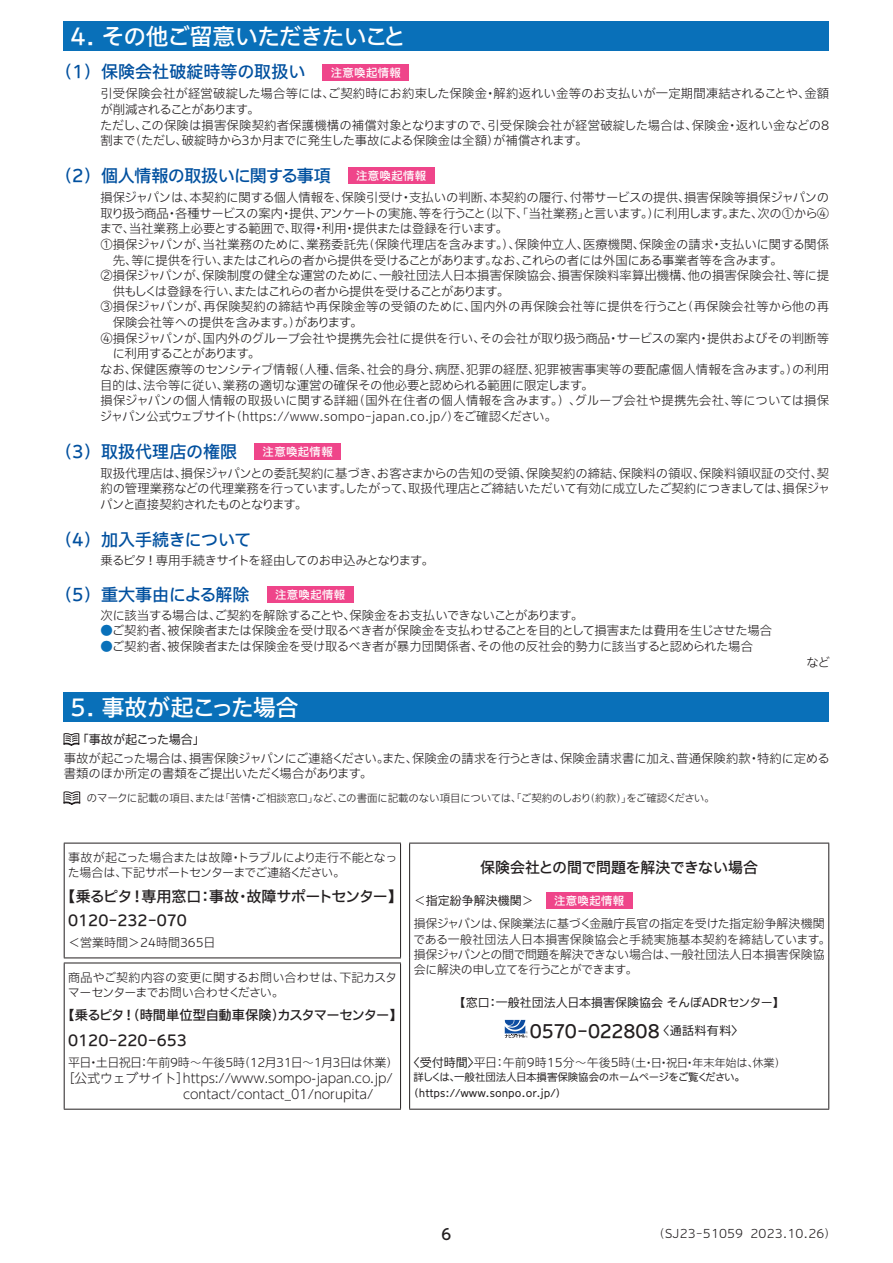
<style>
.page{position:relative;width:893px;height:1263px;background:#fff}
.page>*{position:absolute;margin:0;border:0;box-sizing:border-box;transform-origin:0 0}
.t1{font:500 22.8px "Iwa UCDA Goth Std";letter-spacing:-.03em;color:#fff}
.t2{font:500 18px "Iwa UCDA Goth Std";letter-spacing:-.02em;color:#231f20}
.t3{font:500 17.1px "Iwa UCDA Goth Std";letter-spacing:-.01em;color:#01509f}
.t4{font:500 17.1px "Iwa UCDA Goth Std";letter-spacing:-.035em;color:#01509f}
.t5{font:500 15px/24.5px "Iwa UCDA Goth Std";color:#231f20}
.t6{font:500 14.85px "UD Shin Go NT Pro";color:#231f20}
.t7{font:500 13.35px "Iwa UCDA Goth Std";letter-spacing:-.03em;color:#231f20}
.t8{font:300 12.75px/16.5px "UD Shin Go NT Pro";color:#231f20}
.t9{font:300 12.3px/15.6px "Iwa UCDA Goth Std";letter-spacing:-.01em;color:#231f20}
.t10{font:300 12.3px "Iwa UCDA Goth Std";letter-spacing:-.04em;color:#231f20}
.t11{font:300 12.3px "Iwa UCDA Goth Std";letter-spacing:-.03em;color:#231f20}
.t12{font:300 12.3px "Iwa UCDA Goth Std";letter-spacing:.01em;color:#231f20}
.t13{font:300 12.3px "Iwa UCDA Goth Std";letter-spacing:.015em;color:#231f20}
.t14{font:300 12.3px "Iwa UCDA Goth Std";letter-spacing:-.07em;color:#231f20}
.t15{font:300 12.3px "Iwa UCDA Goth Std";letter-spacing:-.06em;color:#231f20}
.t16{font:100 12.3px "Iwa UCDA Goth Std";letter-spacing:-.015em;color:#231f20}
.t17{font:300 12px/15.5px "Iwa UCDA Goth Std";letter-spacing:-.015em;color:#231f20}
.t18{font:300 12px/15.5px "Iwa UCDA Goth Std";letter-spacing:-.045em;color:#231f20}
.t19{font:100 12px "Iwa UCDA Goth Std";color:#231f20}
.t20{font:300 12px "Iwa UCDA Goth Std";letter-spacing:-.035em;color:#231f20}
.t21{font:300 12px "Iwa UCDA Goth Std";letter-spacing:.01em;color:#231f20}
.t22{font:500 11.4px "Iwa UCDA Goth Std";letter-spacing:.04em;color:#fff}
.t23{font:300 11.25px "Iwa UCDA Goth Std";letter-spacing:-.01em;color:#231f20}
.t24{font:300 10.5px "Iwa UCDA Goth Std";letter-spacing:-.01em;color:#231f20}
.t25{font:100 10.5px/15.5px "Iwa UCDA Goth Std";letter-spacing:-.01em;color:#231f20}
.s1{font-size:11.4px;color:#fff}
.s2{color:#0970b9}
.s3{font-size:10.8px}
.s4{font-weight:300}
.s5{font-weight:100;font-size:12px}
.s6{font-size:12px}
</style>
<div class="page">
<div style="left:64px;top:21px;width:765px;height:29px;background:#0970b9"></div>
<div style="left:322px;top:64px;width:87px;height:16px;background:#ef458a"></div>
<div style="left:348px;top:168px;width:86px;height:16px;background:#ef458a"></div>
<div style="left:254px;top:444px;width:87px;height:16px;background:#ef458a"></div>
<div style="left:267px;top:587px;width:87px;height:16px;background:#ef458a"></div>
<div style="left:64px;top:693px;width:765px;height:29px;background:#0970b9"></div>
<svg style="left:64px;top:733px;width:15px;height:13px"></svg>
<svg style="left:64px;top:791px;width:16px;height:14px"></svg>
<hr style="left:64px;top:843px;width:337px;height:1px;background:#231f20">
<hr style="left:64px;top:843px;width:1px;height:114px;background:#231f20">
<hr style="left:400px;top:843px;width:1px;height:114px;background:#231f20">
<hr style="left:64px;top:957px;width:337px;height:1px;background:#231f20">
<hr style="left:409px;top:843px;width:420px;height:1px;background:#231f20">
<hr style="left:409px;top:843px;width:1px;height:115px;background:#231f20">
<hr style="left:828px;top:843px;width:1px;height:115px;background:#231f20">
<hr style="left:409px;top:963px;width:1px;height:146px;background:#231f20">
<hr style="left:828px;top:963px;width:1px;height:146px;background:#231f20">
<hr style="left:409px;top:1109px;width:420px;height:1px;background:#231f20">
<hr style="left:64px;top:962px;width:337px;height:1px;background:#231f20">
<hr style="left:64px;top:963px;width:1px;height:146px;background:#231f20">
<hr style="left:400px;top:963px;width:1px;height:146px;background:#231f20">
<hr style="left:64px;top:1109px;width:337px;height:1px;background:#231f20">
<div style="left:546px;top:892px;width:86px;height:16px;background:#ef458a"></div>
<svg style="left:505px;top:1020px;width:23px;height:18px"></svg>
<h1 class="t1" style="left:71px;top:19px;width:336px">4. その他ご留意いただきたいこと</h1>
<h3 class="t3" style="left:55px;top:59px;width:251px">（1）保険会社破綻時等の取扱い</h3>
<p class="t22" style="left:331px;top:64px;width:72px">注意喚起情報</p>
<p class="t9" style="left:100px;top:85px;width:731px">引受保険会社が経営破綻した場合等には、ご契約時にお約束した保険金・解約返れい金等のお支払いが一定期間凍結されることや、金額が削減されることがあります。<br>ただし、この保険は損害保険契約者保護機構の補償対象となりますので、引受保険会社が経営破綻した場合は、保険金・返れい金などの8割まで（ただし、破綻時から3か月までに発生した事故による保険金は全額）が補償されます。</p>
<h3 class="t4" style="left:55px;top:163px;width:277px">（2）個人情報の取扱いに関する事項</h3>
<p class="t22" style="left:356px;top:168px;width:72px">注意喚起情報</p>
<p class="t9" style="left:100px;top:189px;width:730px">損保ジャパンは、本契約に関する個人情報を、保険引受け・支払いの判断、本契約の履行、付帯サービスの提供、損害保険等損保ジャパンの</p>
<p class="t10" style="left:100px;top:204px;width:730px">取り扱う商品・各種サービスの案内・提供、アンケートの実施、等を行うこと（以下、「当社業務」と言います。）に利用します。また、次の①から④</p>
<p class="t9" style="left:100px;top:220px;width:410px">まで、当社業務上必要とする範囲で、取得・利用・提供または登録を行います。</p>
<p class="t9" style="left:100px;top:236px;width:730px">①損保ジャパンが、当社業務のために、業務委託先（保険代理店を含みます。）、保険仲立人、医療機関、保険金の請求・支払いに関する関係</p>
<p class="t10" style="left:113px;top:251px;width:671px">先、等に提供を行い、またはこれらの者から提供を受けることがあります。なお、これらの者には外国にある事業者等を含みます。</p>
<p class="t9" style="left:100px;top:267px;width:730px">②損保ジャパンが、保険制度の健全な運営のために、一般社団法人日本損害保険協会、損害保険料率算出機構、他の損害保険会社、等に提</p>
<p class="t14" style="left:113px;top:282px;width:398px">供もしくは登録を行い、またはこれらの者から提供を受けることがあります。</p>
<p class="t12" style="left:100px;top:298px;width:730px">③損保ジャパンが、再保険契約の締結や再保険金等の受領のために、国内外の再保険会社等に提供を行うこと（再保険会社等から他の再</p>
<p class="t9" style="left:113px;top:314px;width:251px">保険会社等への提供を含みます。）があります。</p>
<p class="t9" style="left:100px;top:329px;width:730px">④損保ジャパンが、国内外のグループ会社や提携先会社に提供を行い、その会社が取り扱う商品・サービスの案内・提供およびその判断等</p>
<p class="t14" style="left:113px;top:345px;width:149px">に利用することがあります。</p>
<p class="t9" style="left:100px;top:361px;width:730px">なお、保健医療等のセンシティブ情報（人種、信条、社会的身分、病歴、犯罪の経歴、犯罪被害事実等の要配慮個人情報を含みます。）の利用</p>
<p class="t9" style="left:100px;top:376px;width:495px">目的は、法令等に従い、業務の適切な運営の確保その他必要と認められる範囲に限定します。</p>
<p class="t13" style="left:100px;top:392px;width:730px">損保ジャパンの個人情報の取扱いに関する詳細（国外在住者の個人情報を含みます。）、グループ会社や提携先会社、等については損保</p>
<p class="t9" style="left:100px;top:408px;width:458px">ジャパン公式ウェブサイト（https://www.sompo-japan.co.jp/）をご確認ください。</p>
<h3 class="t3" style="left:55px;top:439px;width:183px">（3）取扱代理店の権限</h3>
<p class="t22" style="left:263px;top:443px;width:72px">注意喚起情報</p>
<p class="t9" style="left:100px;top:464px;width:731px;text-align:justify">取扱代理店は、損保ジャパンとの委託契約に基づき、お客さまからの告知の受領、保険契約の締結、保険料の領収、保険料領収証の交付、契約の管理業務などの代理業務を行っています。したがって、取扱代理店とご締結いただいて有効に成立したご契約につきましては、損保ジャパンと直接契約されたものとなります。</p>
<h3 class="t3" style="left:55px;top:527px;width:197px">（4）加入手続きについて</h3>
<p class="t15" style="left:100px;top:551px;width:335px">乗るピタ！専用手続きサイトを経由してのお申込みとなります。</p>
<h3 class="t3" style="left:55px;top:582px;width:291px">（5）重大事由による解除　 <span class="s1">注意喚起情報</span></h3>
<p class="t11" style="left:100px;top:606px;width:484px">次に該当する場合は、ご契約を解除することや、保険金をお支払いできないことがあります。</p>
<p class="t11" style="left:100px;top:622px;width:673px"><span class="s2">●</span>ご契約者、被保険者または保険金を受け取るべき者が保険金を支払わせることを目的として損害または費用を生じさせた場合</p>
<p class="t9" style="left:100px;top:638px;width:654px"><span class="s2">●</span>ご契約者、被保険者または保険金を受け取るべき者が暴力団関係者、その他の反社会的勢力に該当すると認められた場合</p>
<p class="t9" style="left:806px;top:653px;width:25px">など</p>
<h1 class="t1" style="left:71px;top:691px;width:230px">5. 事故が起こった場合</h1>
<p class="t16" style="left:77px;top:731px;width:130px">「事故が起こった場合」</p>
<p class="t9" style="left:64px;top:749px;width:767px">事故が起こった場合は、損害保険ジャパンにご連絡ください。また、保険金の請求を行うときは、保険金請求書に加え、普通保険約款・特約に定める書類のほか所定の書類をご提出いただく場合があります。</p>
<p class="t24" style="left:86px;top:791px;width:630px"><span class="s3">のマークに記載</span>の項目、または「苦情・ご相談窓口」など、この書面に記載のない項目については、「ご契約のしおり（約款）」をご確認ください。</p>
<p class="t18" style="left:68px;top:849px;width:331px">事故が起こった場合または故障・トラブルにより走行不能となった場合は、下記サポートセンターまでご連絡ください。</p>
<p class="t5" style="left:68px;top:883px;width:336px;text-indent:-7px">【乗るピタ!専用窓口：事故・故障サポートセンター】<br>0120-232-070</p>
<p class="t17" style="left:68px;top:934px;width:149px">＜営業時間＞24時間365日</p>
<p class="t17" style="left:68px;top:969px;width:331px">商品やご契約内容の変更に関するお問い合わせは、下記カスタマーセンターまでお問い合わせください。</p>
<p class="t7" style="left:62px;top:1005px;width:342px">【乗るピタ！(時間単位型自動車保険）カスタマーセンター】</p>
<p class="t5" style="left:68px;top:1027px;width:120px">0120-220-653</p>
<p class="t20" style="left:68px;top:1054px;width:332px">平日・土日祝日：午前9時～午後5時（12月31日～1月3日は休業）</p>
<p class="t8" style="left:183px;top:1069px;width:211px;text-indent:-121px">［公式ウェブサイト］https://www.sompo-japan.co.jp/ contact/contact_01/norupita/</p>
<p class="t5" style="left:480px;top:854px;width:279px">保険会社との間で問題を解決できない場合</p>
<p class="t19" style="left:414px;top:892px;width:121px"><span class="s4">＜</span>指定紛争解決機関<span class="s4">＞</span></p>
<p class="t22" style="left:554px;top:892px;width:72px">注意喚起情報</p>
<p class="t17" style="left:413px;top:915px;width:419px">損保ジャパンは、保険業法に基づく金融庁長官の指定を受けた指定紛争解決機関である一般社団法人日本損害保険協会と手続実施基本契約を締結しています。損保ジャパンとの間で問題を解決できない場合は、一般社団法人日本損害保険協会に解決の申し立てを行うことができます。</p>
<p class="t19" style="left:454px;top:994px;width:332px">【窓口：一般社団法人日本損害保険協会 そんぽADRセンター】</p>
<h2 class="t2" style="left:530px;top:1018px;width:215px">0570-022808<span class="s5">〈通話料有料〉</span></h2>
<p class="t23" style="left:408px;top:1055px;width:379px"><span class="s5">〈受付時間〉</span><span class="s6">平日：午前9時15分～午後5時</span>（土・日・祝日・年末年始は、休業）</p>
<p class="t25" style="left:408px;top:1069px;width:338px;text-indent:5px">詳しくは、一般社団法人日本損害保険協会のホームページをご覧ください。（https://www.sonpo.or.jp/）</p>
<p class="t6" style="left:442px;top:1222px;width:11px">6</p>
<p class="t21" style="left:660px;top:1225px;width:171px">(SJ23-51059 2023.10.26)</p>
</div>
